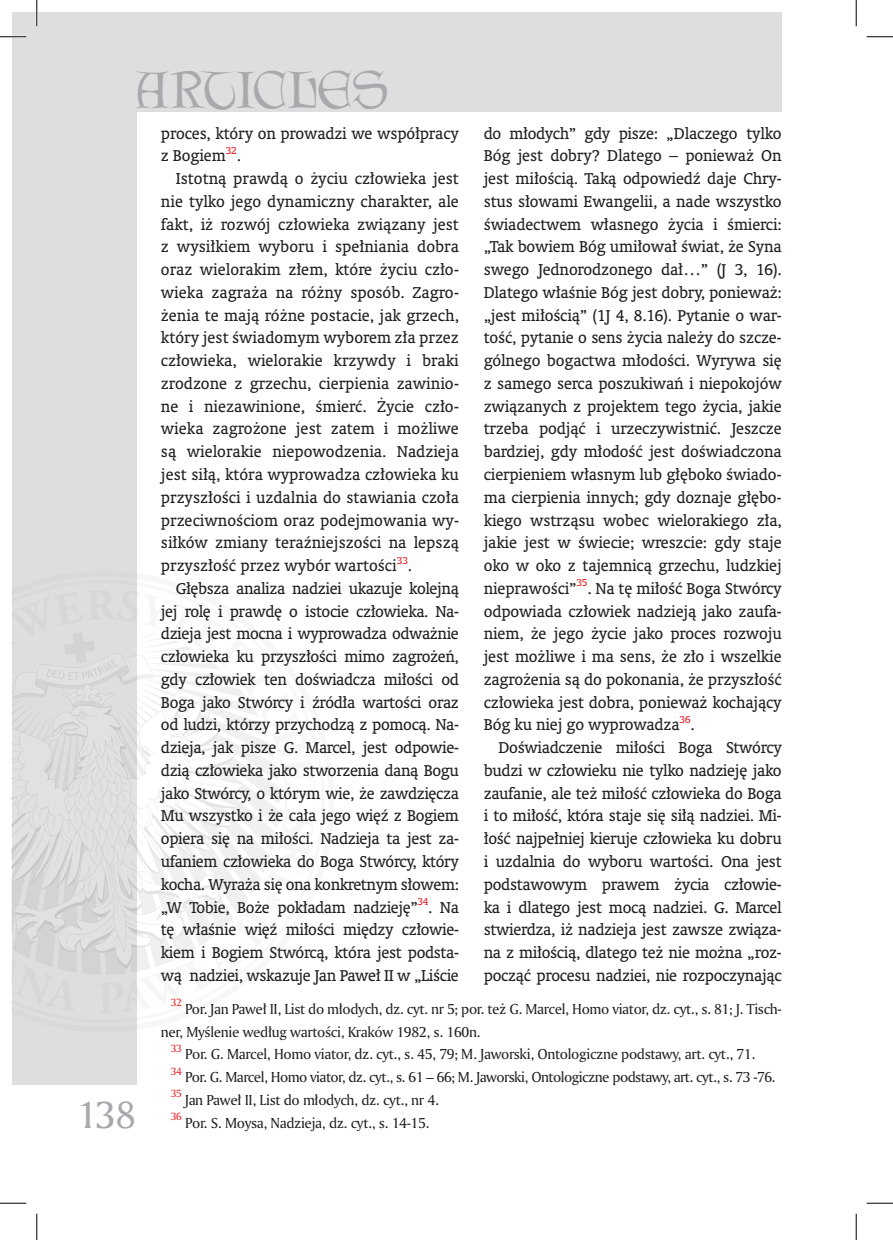
<style>
.page{position:relative;width:893px;height:1240px;background:#fff}
.page>*{position:absolute;margin:0;border:0;box-sizing:border-box;transform-origin:0 0}
.t1{font:46.55px "Lettergical PL";color:#a8a9ad}
.t2{font:36.75px "Amerigo PL";color:#a8a9ad}
.Normalny{font:15.75px/22.8px "Oranda PL";letter-spacing:-.01em;color:#231f20;text-align:justify}
.art-przypis{font:14px/22.8px "Amerigo PL";letter-spacing:-.025em;color:#231f20}
.art-przypis-2{font:10.15px "Amerigo PL";letter-spacing:-.025em;color:#ee1d23}
.Normalny-2{font:10.15px "Oranda PL";letter-spacing:-.01em;color:#ee1d23}
</style>
<div class="page">
<div style="left:12px;top:12px;width:124px;height:1071px;background:#dddee0"></div>
<div style="left:12px;top:12px;width:769px;height:99px;background:#dddee0"></div>
<svg style="left:12px;top:589px;width:267px;height:424px"></svg>
<hr style="left:0;top:36px;width:26px;height:2px;background:#fff">
<hr style="left:36px;top:0;width:2px;height:26px;background:#fff">
<svg style="left:0;top:36px;width:26px;height:1px"></svg>
<svg style="left:866px;top:36px;width:26px;height:1px"></svg>
<svg style="left:0;top:1202px;width:26px;height:1px"></svg>
<svg style="left:866px;top:1202px;width:26px;height:1px"></svg>
<svg style="left:36px;top:0;width:1px;height:26px"></svg>
<svg style="left:36px;top:1213px;width:1px;height:26px"></svg>
<svg style="left:855px;top:0;width:1px;height:26px"></svg>
<svg style="left:855px;top:1213px;width:1px;height:26px"></svg>
<h1 class="t1" style="left:136px;top:61px;width:254px">ARTICLES</h1>
<p class="Normalny" style="left:161px;top:121px;width:299px">proces, który on prowadzi we współpracy z Bogiem</p>
<p class="Normalny-2" style="left:225px;top:144px;width:13px">32</p>
<p class="Normalny" style="left:236px;top:144px;width:6px">.</p>
<p class="Normalny" style="left:161px;top:167px;width:299px;text-indent:15px">Istotną prawdą o życiu człowieka jest nie tylko jego dynamiczny charakter, ale fakt, iż rozwój człowieka związany jest z wysiłkiem wyboru i spełniania dobra oraz wielorakim złem, które życiu czło&shy;wieka zagraża na różny sposób. Zagro&shy;żenia te mają różne postacie, jak grzech, który jest świadomym wyborem zła przez człowieka, wielorakie krzywdy i braki zrodzone z grzechu, cierpienia zawinio&shy;ne i niezawinione, śmierć. Życie czło&shy;wieka zagrożone jest zatem i możliwe są wielorakie niepowodzenia. Nadzieja jest siłą, która wyprowadza człowieka ku przyszłości i uzdalnia do stawiania czoła przeciwnościom oraz podejmowania wy&shy;siłków zmiany teraźniejszości na lepszą przyszłość przez wybór wartości</p>
<p class="Normalny-2" style="left:396px;top:553px;width:13px">33</p>
<p class="Normalny" style="left:408px;top:554px;width:6px">.</p>
<p class="Normalny" style="left:161px;top:576px;width:299px;text-indent:15px">Głębsza analiza nadziei ukazuje kolejną jej rolę i prawdę o istocie człowieka. Na&shy;dzieja jest mocna i wyprowadza odważnie człowieka ku przyszłości mimo zagrożeń, gdy człowiek ten doświadcza miłości od Boga jako Stwórcy i źródła wartości oraz od ludzi, którzy przychodzą z pomocą. Na&shy;dzieja, jak pisze G. Marcel, jest odpowie&shy;dzią człowieka jako stworzenia daną Bogu jako Stwórcy, o którym wie, że zawdzięcza Mu wszystko i że cała jego więź z Bogiem opiera się na miłości. Nadzieja ta jest za&shy;ufaniem człowieka do Boga Stwórcy, który kocha. Wyraża się ona konkretnym słowem: „W Tobie, Boże pokładam nadzieję”</p>
<p class="Normalny-2" style="left:417px;top:894px;width:12px">34</p>
<p class="Normalny" style="left:161px;top:895px;width:299px;text-indent:267px">. Na tę właśnie więź miłości między człowie&shy;kiem i Bogiem Stwórcą, która jest podsta&shy;wą nadziei, wskazuje Jan Paweł II w „Liście</p>
<p class="Normalny" style="left:483px;top:121px;width:299px">do młodych” gdy pisze: „Dlaczego tylko Bóg jest dobry? Dlatego – ponieważ On jest miłością. Taką odpowiedź daje Chry&shy;stus słowami Ewangelii, a nade wszystko świadectwem własnego życia i śmierci: „Tak bowiem Bóg umiłował świat, że Syna swego Jednorodzonego dał…” (J 3, 16).<br>Dlatego właśnie Bóg jest dobry, ponieważ: „jest miłością” (1J 4, 8.16). Pytanie o war&shy;tość, pytanie o sens życia należy do szcze&shy;gólnego bogactwa młodości. Wyrywa się z samego serca poszukiwań i niepokojów związanych z projektem tego życia, jakie trzeba podjąć i urzeczywistnić. Jeszcze bardziej, gdy młodość jest doświadczona cierpieniem własnym lub głęboko świado&shy;ma cierpienia innych; gdy doznaje głębo&shy;kiego wstrząsu wobec wielorakiego zła, jakie jest w świecie; wreszcie: gdy staje oko w oko z tajemnicą grzechu, ludzkiej nieprawości”</p>
<p class="Normalny-2" style="left:576px;top:576px;width:13px">35</p>
<p class="Normalny" style="left:483px;top:576px;width:299px;text-indent:104px">. Na tę miłość Boga Stwórcy odpowiada człowiek nadzieją jako zaufa&shy;niem, że jego życie jako proces rozwoju jest możliwe i ma sens, że zło i wszelkie zagrożenia są do pokonania, że przyszłość człowieka jest dobra, ponieważ kochający Bóg ku niej go wyprowadza</p>
<p class="Normalny-2" style="left:679px;top:712px;width:13px">36</p>
<p class="Normalny" style="left:690px;top:713px;width:6px">.</p>
<p class="Normalny" style="left:483px;top:736px;width:299px;text-indent:15px">Doświadczenie miłości Boga Stwórcy budzi w człowieku nie tylko nadzieję jako zaufanie, ale też miłość człowieka do Boga i to miłość, która staje się siłą nadziei. Mi&shy;łość najpełniej kieruje człowieka ku dobru i uzdalnia do wyboru wartości. Ona jest podstawowym prawem życia człowie&shy;ka i dlatego jest mocą nadziei. G. Marcel stwierdza, iż nadzieja jest zawsze związa&shy;na z miłością, dlatego też nie można „roz&shy;począć procesu nadziei, nie rozpoczynając</p>
<h2 class="t2" style="left:77px;top:1089px;width:61px">138</h2>
<p class="art-przypis-2" style="left:171px;top:995px;width:13px">32</p>
<p class="art-przypis" style="left:161px;top:997px;width:622px;text-indent:24px">Por. Jan Paweł II, List do młodych, dz. cyt. nr 5; por. też G. Marcel, Homo viator, dz. cyt., s. 81; J. Tisch&shy;ner, Myślenie według wartości, Kraków 1982, s. 160n.</p>
<p class="art-przypis-2" style="left:171px;top:1041px;width:13px">33</p>
<p class="art-przypis" style="left:185px;top:1042px;width:571px">Por. G. Marcel, Homo viator, dz. cyt., s. 45, 79; M. Jaworski, Ontologiczne podstawy, art. cyt., 71.</p>
<p class="art-przypis-2" style="left:171px;top:1064px;width:13px">34</p>
<p class="art-przypis" style="left:185px;top:1065px;width:591px">Por. G. Marcel, Homo viator, dz. cyt., s. 61 – 66; M. Jaworski, Ontologiczne podstawy, art. cyt., s. 73 -76.</p>
<p class="art-przypis-2" style="left:171px;top:1086px;width:12px">35</p>
<p class="art-przypis" style="left:185px;top:1088px;width:255px">Jan Paweł II, List do młodych, dz. cyt., nr 4.</p>
<p class="art-przypis-2" style="left:171px;top:1109px;width:13px">36</p>
<p class="art-przypis" style="left:185px;top:1110px;width:245px">Por. S. Moysa, Nadzieja, dz. cyt., s. 14-15.</p>
</div>
